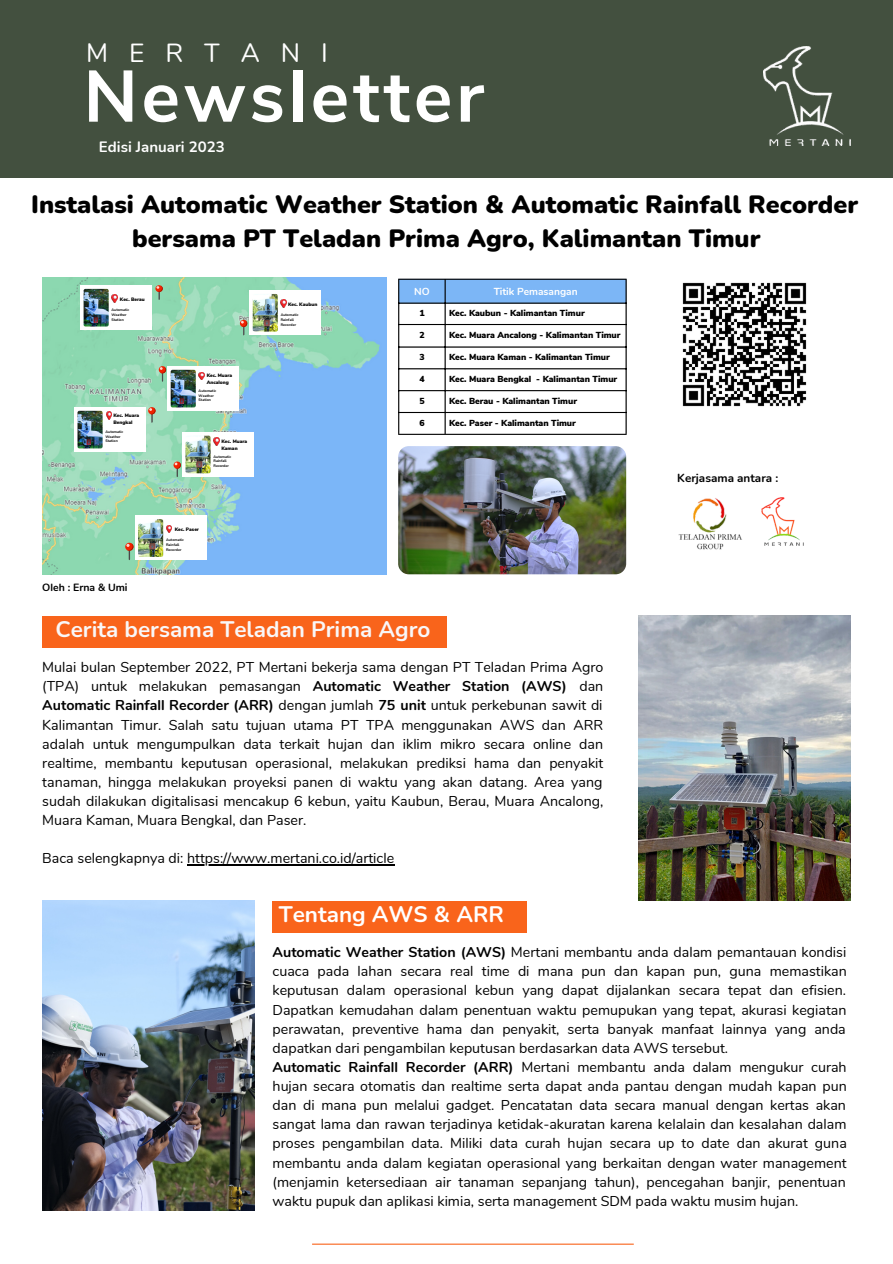
<style>
.page{position:relative;width:893px;height:1264px;background:#fff}
.page>*{position:absolute;margin:0;border:0;box-sizing:border-box;transform-origin:0 0}
.t1{font:700 72.75px "Nunito Sans";letter-spacing:.05em;color:#fff}
.t2{font:26.1px "Nunito";letter-spacing:.8em;color:#fff}
.t3{font:900 25.05px/34.8px "Nunito";color:#000;text-align:center}
.t4{font:700 22.5px "Nunito";color:#f9f7f8}
.t5{font:700 22.5px "Nunito";color:#fff}
.t6{font:700 15px "Nunito";color:#fff}
.t7{font:14.25px/19px "Nunito";color:#000;text-align:justify}
.t8{font:700 11.7px "Nunito";color:#000}
.t9{font:700 10.5px "Nunito";color:#000}
.t10{font:700 10.2px "Nunito";color:#fff}
.t11{font:900 8.7px "Nunito Sans";color:#000}
.t12{font:900 4.95px/6.4px "Nunito Sans";color:#000}
.t13{font:700 3.75px/4.9px "Nunito";color:#000}
.s1{font-weight:700}
</style>
<div class="page">
<div style="left:0;top:0;width:892px;height:177px;background:#43503f"></div>
<img style="left:763px;top:47px;width:87px;height:99px">
<hr style="left:312px;top:1243px;width:321px;height:1px;background:#f9641b">
<img style="left:42px;top:277px;width:345px;height:297px">
<div style="left:250px;top:290px;width:71px;height:45px;background:#fff"></div>
<img style="left:253px;top:294px;width:25px;height:37px;border-radius:2px">
<svg style="left:281px;top:300px;width:5px;height:7px"></svg>
<div style="left:81px;top:285px;width:71px;height:45px;background:#fff"></div>
<img style="left:84px;top:289px;width:25px;height:37px;border-radius:2px">
<svg style="left:111px;top:295px;width:6px;height:7px"></svg>
<div style="left:168px;top:366px;width:71px;height:45px;background:#fff"></div>
<img style="left:171px;top:370px;width:25px;height:37px;border-radius:2px">
<svg style="left:199px;top:372px;width:5px;height:7px"></svg>
<div style="left:75px;top:407px;width:71px;height:45px;background:#fff"></div>
<img style="left:77px;top:411px;width:26px;height:37px;border-radius:2px">
<svg style="left:106px;top:412px;width:6px;height:7px"></svg>
<div style="left:183px;top:432px;width:71px;height:44px;background:#fff"></div>
<img style="left:185px;top:435px;width:25px;height:38px;border-radius:2px">
<svg style="left:213px;top:438px;width:6px;height:7px"></svg>
<div style="left:135px;top:515px;width:71px;height:45px;background:#fff"></div>
<img style="left:138px;top:519px;width:25px;height:38px;border-radius:2px">
<svg style="left:166px;top:525px;width:5px;height:7px"></svg>
<svg style="left:241px;top:320px;width:6px;height:15px"></svg>
<svg style="left:160px;top:366px;width:6px;height:16px"></svg>
<svg style="left:149px;top:407px;width:6px;height:16px"></svg>
<svg style="left:173px;top:461px;width:8px;height:8px"></svg>
<svg style="left:175px;top:462px;width:6px;height:15px"></svg>
<svg style="left:126px;top:543px;width:7px;height:17px"></svg>
<svg style="left:156px;top:285px;width:7px;height:15px"></svg>
<div style="left:399px;top:280px;width:226px;height:22px;background:#7cb6f6"></div>
<hr style="left:398px;top:280px;width:1px;height:154px;background:#000">
<hr style="left:444px;top:280px;width:1px;height:154px;background:#000">
<hr style="left:625px;top:280px;width:1px;height:154px;background:#000">
<hr style="left:398px;top:279px;width:228px;height:1px;background:#000">
<hr style="left:398px;top:302px;width:228px;height:2px;background:#000">
<hr style="left:398px;top:324px;width:228px;height:1px;background:#000">
<hr style="left:398px;top:346px;width:228px;height:1px;background:#000">
<hr style="left:398px;top:368px;width:228px;height:1px;background:#000">
<hr style="left:398px;top:390px;width:228px;height:1px;background:#000">
<hr style="left:398px;top:412px;width:228px;height:1px;background:#000">
<hr style="left:398px;top:434px;width:228px;height:1px;background:#000">
<img style="left:678px;top:498px;width:64px;height:52px">
<img style="left:761px;top:497px;width:43px;height:49px">
<img style="left:398px;top:446px;width:228px;height:128px;border-radius:11px">
<img style="left:42px;top:900px;width:213px;height:309px">
<img style="left:638px;top:615px;width:212px;height:285px">
<div style="left:272px;top:900px;width:254px;height:32px;background:#f9641b"></div>
<div style="left:42px;top:615px;width:404px;height:32px;background:#f9641b"></div>
<img style="left:682px;top:282px;width:125px;height:125px">
<hr style="left:187px;top:864px;width:207px;height:1px;background:#000">
<h2 class="t2" style="left:86px;top:35px;width:243px">MERTANI</h2>
<h1 class="t1" style="left:83px;top:48px;width:402px">Newsletter</h1>
<p class="t6" style="left:99px;top:137px;width:127px">Edisi Januari 2023</p>
<h3 class="t3" style="left:31px;top:187px;width:828px">Instalasi Automatic Weather Station &amp; Automatic Rainfall Recorder bersama PT Teladan Prima Agro, Kalimantan Timur</h3>
<p class="t12" style="left:120px;top:296px;width:26px">Kec. Berau</p>
<p class="t13" style="left:111px;top:307px;width:19px">Automatic<br>Weather<br>Station</p>
<p class="t12" style="left:113px;top:412px;width:27px">Kec. Muara<br>Bengkal</p>
<p class="t13" style="left:105px;top:429px;width:19px">Automatic<br>Weather<br>Station</p>
<p class="t12" style="left:207px;top:372px;width:27px">Kec. Muara<br>Ancalong</p>
<p class="t13" style="left:199px;top:388px;width:19px">Automatic<br>Weather<br>Station</p>
<p class="t12" style="left:221px;top:438px;width:27px">Kec. Muara<br>Kaman</p>
<p class="t13" style="left:213px;top:454px;width:19px">Automatic<br>Rainfall<br>Recorder</p>
<p class="t9" style="left:42px;top:580px;width:87px">Oleh : Erna &amp; Umi</p>
<p class="t12" style="left:175px;top:526px;width:26px">Kec. Paser</p>
<p class="t13" style="left:166px;top:537px;width:19px">Automatic<br>Rainfall<br>Recorder</p>
<p class="t12" style="left:288px;top:301px;width:31px">Kec. Kaubun</p>
<p class="t13" style="left:281px;top:312px;width:19px">Automatic<br>Rainfall<br>Recorder</p>
<p class="t10" style="left:414px;top:284px;width:17px">NO</p>
<p class="t10" style="left:493px;top:284px;width:85px">Titik Pemasangan</p>
<p class="t11" style="left:419px;top:307px;width:7px">1</p>
<p class="t11" style="left:449px;top:307px;width:137px">Kec. Kaubun - Kalimantan Timur</p>
<p class="t11" style="left:419px;top:329px;width:7px">2</p>
<p class="t11" style="left:449px;top:329px;width:173px">Kec. Muara Ancalong - Kalimantan Timur</p>
<p class="t11" style="left:419px;top:351px;width:7px">3</p>
<p class="t11" style="left:449px;top:351px;width:162px">Kec. Muara Kaman - Kalimantan Timur</p>
<p class="t11" style="left:419px;top:373px;width:7px">4</p>
<p class="t11" style="left:449px;top:373px;width:170px">Kec. Muara Bengkal - Kalimantan Timur</p>
<p class="t11" style="left:419px;top:395px;width:7px">5</p>
<p class="t11" style="left:449px;top:395px;width:129px">Kec. Berau - Kalimantan Timur</p>
<p class="t11" style="left:419px;top:417px;width:7px">6</p>
<p class="t11" style="left:449px;top:417px;width:128px">Kec. Paser - Kalimantan Timur</p>
<h3 class="t4" style="left:55px;top:614px;width:376px">Cerita bersama Teladan Prima Agro</h3>
<p class="t7" style="left:42px;top:658px;width:562px">Mulai bulan September 2022, PT Mertani bekerja sama dengan PT Teladan Prima Agro (TPA) untuk melakukan pemasangan <span class="s1">Automatic Weather Station (AWS)</span> dan <span class="s1">Automatic Rainfall Recorder (ARR)</span> dengan jumlah <span class="s1">75 unit</span> untuk perkebunan sawit di Kalimantan Timur. Salah satu tujuan utama PT TPA menggunakan AWS dan ARR adalah untuk mengumpulkan data terkait hujan dan iklim mikro secara online dan realtime, membantu keputusan operasional, melakukan prediksi hama dan penyakit tanaman, hingga melakukan proyeksi panen di waktu yang akan datang. Area yang sudah dilakukan digitalisasi mencakup 6 kebun, yaitu Kaubun, Berau, Muara Ancalong, Muara Kaman, Muara Bengkal, dan Paser.</p>
<p class="t7" style="left:42px;top:849px;width:353px">Baca selengkapnya di: https://www.mertani.co.id/article</p>
<h3 class="t5" style="left:279px;top:899px;width:227px">Tentang AWS &amp; ARR</h3>
<p class="t8" style="left:677px;top:469px;width:103px">Kerjasama antara :</p>
<p class="t7" style="left:272px;top:943px;width:575px;text-align:left"><span class="s1">Automatic Weather Station (AWS)</span> Mertani membantu anda dalam pemantauan kondisi cuaca pada lahan secara real time di mana pun dan kapan pun, guna memastikan keputusan dalam operasional kebun yang dapat dijalankan secara tepat dan efisien.<br>Dapatkan kemudahan dalam penentuan waktu pemupukan yang tepat, akurasi kegiatan perawatan, preventive hama dan penyakit, serta banyak manfaat lainnya yang anda dapatkan dari pengambilan keputusan berdasarkan data AWS tersebut.<br><span class="s1">Automatic Rainfall Recorder (ARR)</span> Mertani membantu anda dalam mengukur curah hujan secara otomatis dan realtime serta dapat anda pantau dengan mudah kapan pun dan di mana pun melalui gadget. Pencatatan data secara manual dengan kertas akan sangat lama dan rawan terjadinya ketidak-akuratan karena kelalain dan kesalahan dalam proses pengambilan data. Miliki data curah hujan secara up to date dan akurat guna membantu anda dalam kegiatan operasional yang berkaitan dengan water management (menjamin ketersediaan air tanaman sepanjang tahun), pencegahan banjir, penentuan waktu pupuk dan aplikasi kimia, serta management SDM pada waktu musim hujan.</p>
</div>
